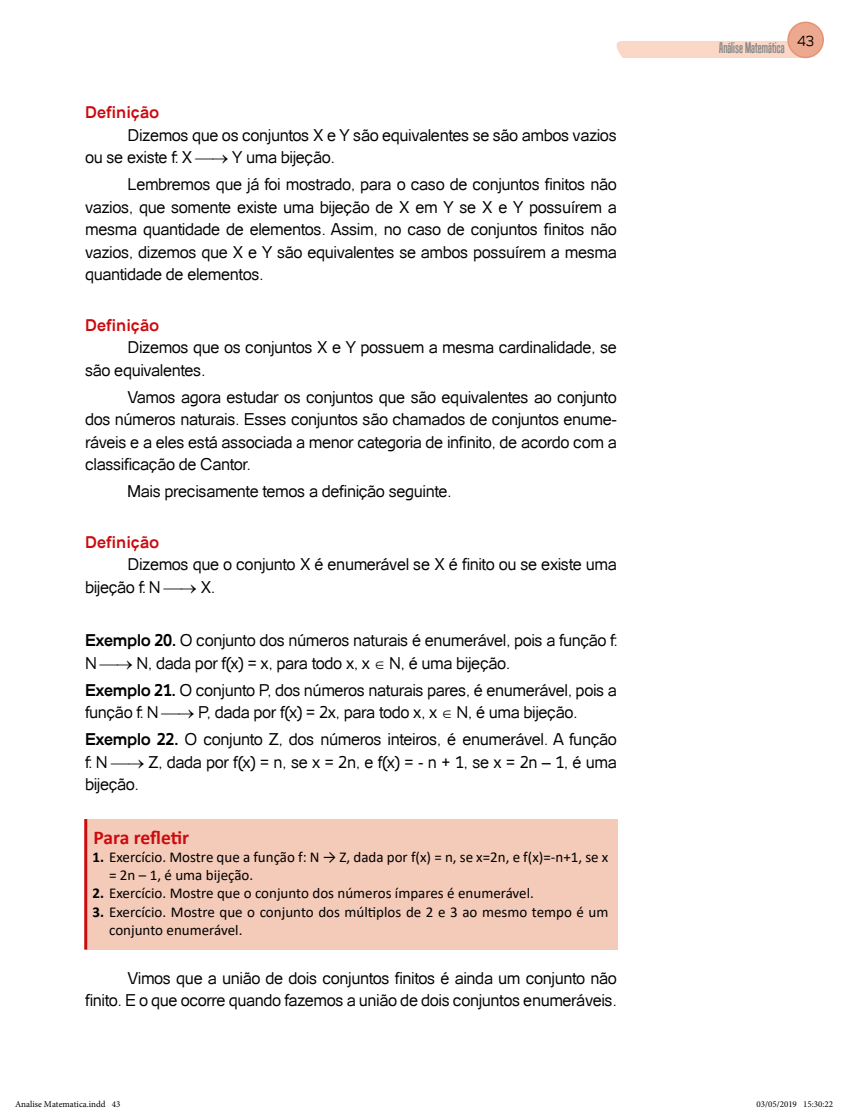
<style>
.page{position:relative;width:851px;height:1112px;background:#fff}
.page>*{position:absolute;margin:0;border:0;box-sizing:border-box;transform-origin:0 0}
.t1{font:700 19.5px "Calibri";letter-spacing:-.01em;color:#cb0b0f}
.t2{font:16.5px/22.5px "Catriel";letter-spacing:-.03em;color:#000}
.t3{font:700 16.5px "Catriel";color:#cb0b0f}
.t4{font:15px/18px "Calibri";color:#000}
.t5{font:15px "Tandelle";color:#878787}
.t6{font:9px "Minion Pro";color:#000}
.s1{font-weight:700}
</style>
<div class="page">
<div style="left:616px;top:41px;width:185px;height:17px;background:#fbd7c8"></div>
<div style="left:788px;top:22px;width:35px;height:35px;background:#eca98f;border-radius:50%"></div>
<div style="left:787px;top:22px;width:36px;height:36px;border:2px solid #e79275;border-radius:50%"></div>
<div style="left:86px;top:819px;width:531px;height:130px;background:#f4cab8"></div>
<hr style="left:84px;top:819px;width:3px;height:130px;background:#cb0b0f">
<p class="t3" style="left:85px;top:103px;width:76px">Definição</p>
<p class="t2" style="left:85px;top:124px;width:533px;text-indent:43px">Dizemos que os conjuntos X e Y são equivalentes se são ambos vazios ou se existe f: X → Y uma bijeção.</p>
<p class="t2" style="left:85px;top:173px;width:533px;text-align:justify;text-indent:43px">Lembremos que já foi mostrado, para o caso de conjuntos finitos não vazios, que somente existe uma bijeção de X em Y se X e Y possuírem a mesma quantidade de elementos. Assim, no caso de conjuntos finitos não vazios, dizemos que X e Y são equivalentes se ambos possuírem a mesma quantidade de elementos.</p>
<p class="t3" style="left:85px;top:315px;width:76px">Definição</p>
<p class="t2" style="left:85px;top:336px;width:533px;text-indent:43px">Dizemos que os conjuntos X e Y possuem a mesma cardinalidade, se são equivalentes.</p>
<p class="t2" style="left:85px;top:385px;width:533px;text-align:justify;text-indent:43px">Vamos agora estudar os conjuntos que são equivalentes ao conjunto dos números naturais. Esses conjuntos são chamados de conjuntos enume&shy;ráveis e a eles está associada a menor categoria de infinito, de acordo com a classificação de Cantor.</p>
<p class="t2" style="left:128px;top:480px;width:325px">Mais precisamente temos a definição seguinte.</p>
<p class="t3" style="left:85px;top:532px;width:76px">Definição</p>
<p class="t2" style="left:85px;top:553px;width:533px;text-indent:43px">Dizemos que o conjunto X é enumerável se X é finito ou se existe uma bijeção f: N → X.</p>
<p class="t2" style="left:85px;top:629px;width:533px"><span class="s1">Exemplo 20.</span> O conjunto dos números naturais é enumerável, pois a função f:<br>N → N, dada por f(x) = x, para todo x, x ∈ N, é uma bijeção.</p>
<p class="t2" style="left:85px;top:678px;width:533px"><span class="s1">Exemplo 21.</span> O conjunto P, dos números naturais pares, é enumerável, pois a função f: N → P, dada por f(x) = 2x, para todo x, x ∈ N, é uma bijeção.</p>
<p class="t2" style="left:85px;top:728px;width:533px;text-align:justify"><span class="s1">Exemplo 22.</span> O conjunto Z, dos números inteiros, é enumerável. A função f: N → Z, dada por f(x) = n, se x = 2n, e f(x) = - n + 1, se x = 2n – 1, é uma bijeção.</p>
<p class="t1" style="left:94px;top:824px;width:97px">Para refletir</p>
<p class="t4" style="left:109px;top:848px;width:500px;text-indent:-16px"><span class="s1">1.</span> Exercício. Mostre que a função f: N → Z, dada por f(x) = n, se x=2n, e f(x)=-n+1, se x = 2n – 1, é uma bijeção.</p>
<p class="t4" style="left:93px;top:884px;width:443px"><span class="s1">2.</span> Exercício. Mostre que o conjunto dos números ímpares é enumerável.</p>
<p class="t4" style="left:109px;top:902px;width:500px;text-indent:-16px"><span class="s1">3.</span> Exercício. Mostre que o conjunto dos múltiplos de 2 e 3 ao mesmo tempo é um conjunto enumerável.</p>
<p class="t2" style="left:85px;top:966px;width:533px;text-align:right">Vimos que a união de dois conjuntos finitos é ainda um conjunto não<br>finito. E o que ocorre quando fazemos a união de dois conjuntos enumeráveis.</p>
<p class="t5" style="left:719px;top:39px;width:96px">Análise Matemática <sup>43</sup></p>
<p class="t6" style="left:15px;top:1098px;width:107px">Analise Matematica.indd 43</p>
<p class="t6" style="left:756px;top:1098px;width:78px">03/05/2019 15:30:22</p>
</div>
